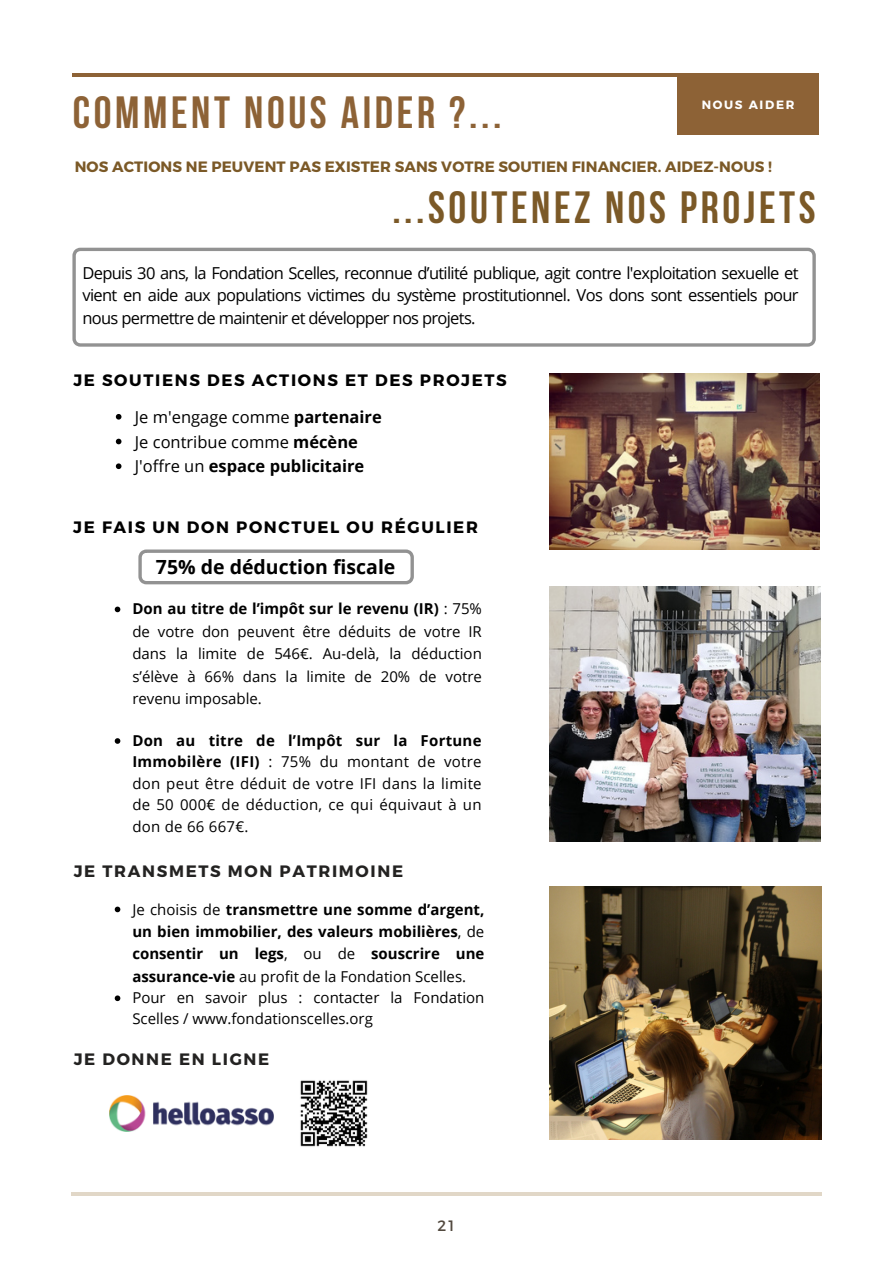
<style>
.page{position:relative;width:893px;height:1264px;background:#fff}
.page>*{position:absolute;margin:0;border:0;box-sizing:border-box;transform-origin:0 0}
.t1{font:700 45px "Bebas Neue";letter-spacing:.08em;color:#7b5927}
.t2{font:700 45px "Bebas Neue";letter-spacing:.08em;color:#8d6236}
.t3{font:700 19.5px "Open Sans";color:#000}
.t4{font:16.5px/22.5px "Open Sans";letter-spacing:-.04em;color:#000;text-align:justify}
.t5{font:700 16.5px "Montserrat";letter-spacing:.1em;color:#000}
.t6{font:16.5px "Open Sans";color:#000}
.t7{font:700 16.5px "Montserrat";letter-spacing:.1em;color:#232221}
.t8{font:700 16.5px "Open Sans";color:#000}
.t9{font:15px/22.5px "Open Sans";color:#000;text-align:justify}
.t10{font:700 15px/22.5px "Open Sans";color:#000;text-align:justify}
.t11{font:700 15px "Montserrat";letter-spacing:.005em;color:#7b5927}
.t12{font:15px "Montserrat";color:#52493f}
.t13{font:700 12px "Montserrat";letter-spacing:.14em;color:#fff}
.s1{font-weight:700}
.s2{font-weight:400}
</style>
<div class="page">
<hr style="left:72px;top:73px;width:747px;height:4px;background:#8d6236">
<div style="left:677px;top:77px;width:142px;height:57px;background:#8d6236"></div>
<svg style="left:138px;top:549px;width:276px;height:35px"></svg>
<img style="left:550px;top:373px;width:269px;height:177px">
<img style="left:549px;top:586px;width:271px;height:255px">
<img style="left:109px;top:1095px;width:164px;height:36px">
<img style="left:300px;top:1080px;width:68px;height:67px">
<svg style="left:72px;top:248px;width:743px;height:99px"></svg>
<img style="left:549px;top:886px;width:272px;height:253px">
<svg style="left:116px;top:414px;width:5px;height:5px"></svg>
<svg style="left:116px;top:438px;width:5px;height:6px"></svg>
<svg style="left:116px;top:463px;width:5px;height:6px"></svg>
<svg style="left:115px;top:606px;width:5px;height:6px"></svg>
<svg style="left:115px;top:738px;width:5px;height:5px"></svg>
<svg style="left:115px;top:906px;width:5px;height:6px"></svg>
<svg style="left:115px;top:995px;width:5px;height:6px"></svg>
<hr style="left:72px;top:1192px;width:749px;height:3px;background:#e1d7c7">
<p class="t2" style="left:73px;top:95px;width:430px">COMMENT NOUS AIDER ?...</p>
<p class="t13" style="left:701px;top:97px;width:94px">NOUS AIDER</p>
<p class="t11" style="left:75px;top:157px;width:698px">NOS ACTIONS NE PEUVENT PAS EXISTER SANS VOTRE SOUTIEN FINANCIER. AIDEZ-NOUS !</p>
<p class="t1" style="left:392px;top:189px;width:425px">...SOUTENEZ NOS PROJETS</p>
<p class="t4" style="left:82px;top:261px;width:717px">Depuis 30 ans, la Fondation Scelles, reconnue d’utilité publique, agit contre l'exploitation sexuelle et vient en aide aux populations victimes du système prostitutionnel. Vos dons sont essentiels pour nous permettre de maintenir et développer nos projets.</p>
<p class="t5" style="left:73px;top:369px;width:435px">JE SOUTIENS DES ACTIONS ET DES PROJETS</p>
<p class="t6" style="left:135px;top:405px;width:248px">Je m'engage comme <span class="s1">partenaire</span></p>
<p class="t6" style="left:135px;top:430px;width:224px">Je contribue comme <span class="s1">mécène</span></p>
<p class="t8" style="left:135px;top:455px;width:231px"><span class="s2">J'offre un</span> espace publicitaire</p>
<p class="t5" style="left:73px;top:516px;width:406px">JE FAIS UN DON PONCTUEL OU RÉGULIER</p>
<p class="t3" style="left:156px;top:553px;width:241px">75% de déduction fiscale</p>
<p class="t9" style="left:132px;top:597px;width:351px"><span class="s1">Don au titre de l’impôt sur le revenu (IR)</span> : 75% de votre don peuvent être déduits de votre IR dans la limite de 546€. Au-delà, la déduction s’élève à 66% dans la limite de 20% de votre revenu imposable.</p>
<p class="t9" style="left:132px;top:729px;width:351px;line-height:21.3px"><span class="s1">Don au titre de l’Impôt sur la Fortune Immobilère (IFI)</span> : 75% du montant de votre don peut être déduit de votre IFI dans la limite de 50 000€ de déduction, ce qui équivaut à un don de 66 667€.</p>
<p class="t7" style="left:74px;top:860px;width:331px">JE TRANSMETS MON PATRIMOINE</p>
<p class="t10" style="left:132px;top:897px;width:353px"><span class="s2">Je choisis de</span> transmettre une somme d’argent, un bien immobilier, des valeurs mobilières<span class="s2">, de </span>consentir un legs<span class="s2">, ou de</span> souscrire une assurance-vie <span class="s2">au profit de la Fondation Scelles.</span></p>
<p class="t9" style="left:132px;top:987px;width:353px;line-height:20.2px">Pour en savoir plus : contacter la Fondation<br>Scelles / www.fondationscelles.org</p>
<p class="t7" style="left:74px;top:1048px;width:197px">JE DONNE EN LIGNE</p>
<p class="t12" style="left:437px;top:1215px;width:18px">21</p>
</div>
